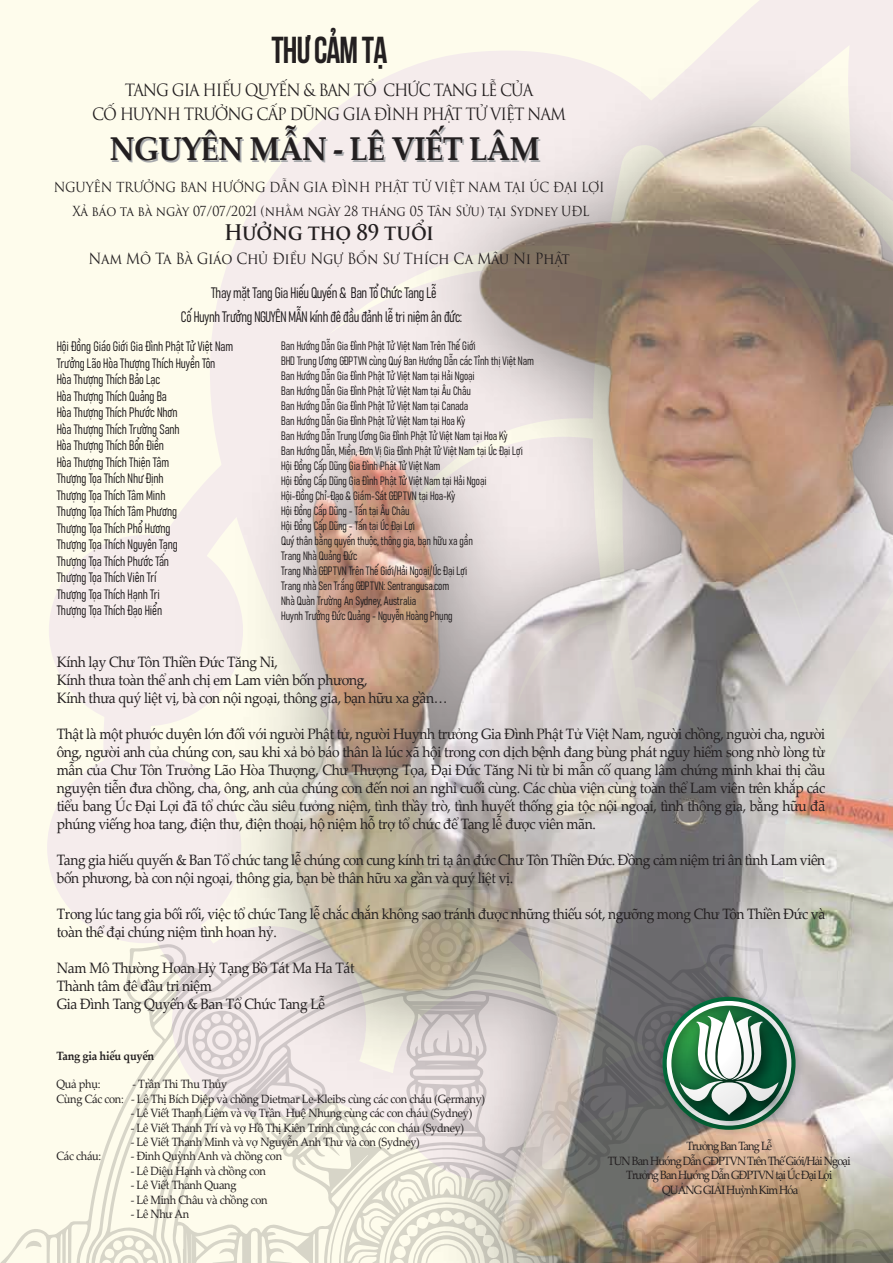
<style>
.page{position:relative;width:893px;height:1263px;background:#fff}
.page>*{position:absolute;margin:0;border:0;box-sizing:border-box;transform-origin:0 0}
.t1{font:37.5px "UTM Bebas";letter-spacing:-.025em;color:#231f20;scale:.92 1}
.t2{font:700 33px "Palatino Linotype";letter-spacing:-.025em;color:#231f20;scale:.92 1}
.t3{font:600 21px "Trajan Pro 3";letter-spacing:-.025em;color:#231f20;scale:.92 1}
.t4{font:16.5px/24px "Trajan Pro 3";letter-spacing:-.075em;color:#231f20;text-align:center;scale:.92 1}
.t5{font:15px/18px "Palatino Linotype";letter-spacing:-.025em;color:#231f20;scale:.92 1}
.t6{font:15px/24px "Bahnschrift";letter-spacing:-.025em;color:#231f20;text-align:center;scale:.92 1}
.t7{font:15px "Trajan Pro 3";letter-spacing:-.03em;color:#231f20;scale:.92 1}
.t8{font:13.5px/16.5px "Bahnschrift";letter-spacing:-.01em;color:#231f20;scale:.92 1}
.t9{font:13.5px/24px "Trajan Pro 3";letter-spacing:-.025em;color:#231f20;text-align:center;scale:.92 1}
.t10{font:12px/15px "Bahnschrift";letter-spacing:-.01em;color:#231f20;scale:.92 1}
.t11{font:12px/14.4px "Palatino Linotype";letter-spacing:-.025em;color:#231f20;scale:.92 1}
.t12{font:12px/14.4px "Palatino Linotype";letter-spacing:-.075em;color:#231f20;text-align:center;scale:.92 1}
.t13{font:700 12px "Palatino Linotype";letter-spacing:-.025em;color:#231f20;scale:.92 1}
</style>
<div class="page">
<div style="left:0;top:0;width:80px;height:818px;background:#fefcec"></div>
<svg style="left:80px;top:0;width:31px;height:818px;background:#fbf7ec"></svg>
<svg style="left:0;top:818px;width:111px;height:445px;background:#fcf9eb"></svg>
<svg style="left:26px;top:1240px;width:16px;height:9px"></svg>
<svg style="left:90px;top:906px;width:21px;height:357px;background:#f9f6e8"></svg>
<svg style="left:100px;top:1235px;width:11px;height:28px"></svg>
<img style="left:111px;top:0;width:782px;height:1263px">
<img style="left:648px;top:983px;width:161px;height:161px">
<img style="left:666px;top:996px;width:135px;height:141px">
<svg style="left:642px;top:1001px;width:149px;height:125px"></svg>
<h1 class="t1" style="left:271px;top:23px;width:128px">THƯ CẢM TẠ</h1>
<p class="t4" style="left:92px;top:79px;width:517px">TANG GIA HIẾU QUYẾN &amp; BAN TỔ CHỨC TANG LỄ CỦA<br>CỐ HUYNH TRƯỞNG CẤP DŨNG GIA ĐÌNH PHẬT TỬ VIỆT NAM</p>
<h2 class="t2" style="left:109px;top:126px;width:469px">NGUYÊN MẪN - LÊ VIẾT LÂM</h2>
<p class="t9" style="left:54px;top:176px;width:600px">NGUYÊN TRƯỞNG BAN HƯỚNG DẪN GIA ĐÌNH PHẬT TỬ VIỆT NAM TẠI ÚC ĐẠI LỢI<br>Xả báo ta bà ngày 07/07/2021 (nhằm ngày 28 tháng 05 Tân Sửu) tại Sydney UĐL</p>
<h3 class="t3" style="left:224px;top:217px;width:230px">Hưởng thọ 89 tuổi</h3>
<p class="t7" style="left:88px;top:248px;width:525px">Nam Mô Ta Bà Giáo Chủ Điều Ngự Bổn Sư Thích Ca Mâu Ni Phật</p>
<p class="t6" style="left:181px;top:280px;width:307px">Thay mặt Tang Gia Hiếu Quyến &amp; Ban Tổ Chức Tang Lễ<br>Cố Huynh Trưởng NGUYÊN MẪN kính đê đầu đảnh lễ tri niệm ân đức:</p>
<p class="t8" style="left:57px;top:337px;width:193px">Hội Đồng Giáo Giới Gia Đình Phật Tử Việt Nam<br>Trưởng Lão Hòa Thượng Thích Huyền Tôn<br>Hòa Thượng Thích Bảo Lạc<br>Hòa Thượng Thích Quảng Ba<br>Hòa Thượng Thích Phước Nhơn<br>Hòa Thượng Thích Trường Sanh<br>Hòa Thượng Thích Bổn Điền<br>Hòa Thượng Thích Thiện Tâm<br>Thượng Tọa Thích Như Định<br>Thượng Tọa Thích Tâm Minh<br>Thượng Tọa Thích Tâm Phương<br>Thượng Tọa Thích Phổ Hương<br>Thượng Tọa Thích Nguyên Tạng<br>Thượng Tọa Thích Phước Tấn<br>Thượng Tọa Thích Viên Trí<br>Thượng Tọa Thích Hạnh Tri<br>Thượng Tọa Thích Đạo Hiển</p>
<p class="t5" style="left:57px;top:652px;width:426px">Kính lạy Chư Tôn Thiền Đức Tăng Ni,<br>Kính thưa toàn thể anh chị em Lam viên bốn phương,<br>Kính thưa quý liệt vị, bà con nội ngoại, thông gia, bạn hữu xa gần…</p>
<p class="t5" style="left:57px;top:724px;width:837px;text-align:justify">Thật là một phước duyên lớn đối với người Phật tử, người Huynh trưởng Gia Đình Phật Tử Việt Nam, người chồng, người cha, người ông, người anh của chúng con, sau khi xả bỏ báo thân là lúc xã hội trong cơn dịch bệnh đang bùng phát nguy hiểm song nhờ lòng từ mẫn của Chư Tôn Trưởng Lão Hòa Thượng, Chư Thượng Tọa, Đại Đức Tăng Ni từ bi mẫn cố quang lâm chứng minh khai thị cầu nguyện tiễn đưa chồng, cha, ông, anh của chúng con đến nơi an nghỉ cuối cùng. Các chùa viện cùng toàn thể Lam viên trên khắp các tiểu bang Úc Đại Lợi đã tổ chức cầu siêu tưởng niệm, tình thầy trò, tình huyết thống gia tộc nội ngoại, tình thông gia, bằng hữu đã phúng viếng hoa tang, điện thư, điện thoại, hộ niệm hỗ trợ tổ chức để Tang lễ được viên mãn.</p>
<p class="t5" style="left:57px;top:850px;width:837px">Tang gia hiếu quyến &amp; Ban Tổ chức tang lễ chúng con cung kính tri tạ ân đức Chư Tôn Thiền Đức. Đồng cảm niệm tri ân tình Lam viên bốn phương, bà con nội ngoại, thông gia, bạn bè thân hữu xa gần và quý liệt vị.</p>
<p class="t5" style="left:57px;top:904px;width:837px">Trong lúc tang gia bối rối, việc tổ chức Tang lễ chắc chắn không sao tránh được những thiếu sót, ngưỡng mong Chư Tôn Thiền Đức và toàn thể đại chúng niệm tình hoan hỷ.</p>
<p class="t5" style="left:57px;top:958px;width:325px">Nam Mô Thường Hoan Hỷ Tạng Bồ Tát Ma Ha Tát<br>Thành tâm đê đầu tri niệm<br>Gia Đình Tang Quyến &amp; Ban Tổ Chức Tang Lễ</p>
<p class="t13" style="left:56px;top:1047px;width:108px">Tang gia hiếu quyến</p>
<p class="t11" style="left:56px;top:1077px;width:49px">Quả phụ:</p>
<p class="t10" style="left:281px;top:338px;width:276px">Ban Hướng Dẫn Gia Đình Phật Tử Việt Nam Trên Thế Giới<br>BHD Trung Ương GĐPTVN cùng Quý Ban Hướng Dẫn các Tỉnh thị Việt Nam Ban Hướng Dẫn Gia Đình Phật Tử Việt Nam tại Hải Ngoại<br>Ban Hướng Dẫn Gia Đình Phật Tử Việt Nam tại Âu Châu<br>Ban Hướng Dẫn Gia Đình Phật Tử Việt Nam tại Canada<br>Ban Hướng Dẫn Gia Đình Phật Tử Việt Nam tại Hoa Kỳ<br>Ban Hướng Dẫn Trung Ương Gia Đình Phật Tử Việt Nam tại Hoa Kỳ<br>Ban Hướng Dẫn, Miền, Đơn Vị Gia Đình Phật Tử Việt Nam tại Úc Đại Lợi Hội Đồng Cấp Dũng Gia Đình Phật Tử Việt Nam<br>Hội Đồng Cấp Dũng Gia Đình Phật Tử Việt Nam tại Hải Ngoại<br>Hội-Đồng Chỉ-Đạo &amp; Giám-Sát GĐPTVN tại Hoa-Kỳ<br>Hội Đồng Cấp Dũng - Tấn tại Âu Châu<br>Hội Đồng Cấp Dũng - Tấn tại Úc Đại Lợi<br>Quý thân bằng quyến thuộc, thông gia, bạn hữu xa gần<br>Trang Nhà Quảng Đức<br>Trang Nhà GĐPTVN Trên Thế Giới/Hải Ngoại/Úc Đại Lợi<br>Trang nhà Sen Trắng GĐPTVN: Sentrangusa.com<br>Nhà Quàn Trường An Sydney, Australia<br>Huynh Trưởng Đức Quảng - Nguyễn Hoàng Phụng</p>
<p class="t11" style="left:56px;top:1077px;width:468px;text-indent:76px">- Trần Thi Thu Thủy<br>Cùng Các con: - Lê Thị Bích Diệp và chồng Dietmar Le-Kleibs cùng các con cháu (Germany)</p>
<p class="t11" style="left:131px;top:1105px;width:373px">- Lê Viết Thanh Liêm và vợ Trần Huệ Nhung cùng các con cháu (Sydney)</p>
<p class="t11" style="left:131px;top:1120px;width:364px">- Lê Viết Thanh Trí và vợ Hồ Thị Kiên Trinh cùng các con cháu (Sydney)</p>
<p class="t11" style="left:131px;top:1134px;width:316px">- Lê Viết Thanh Minh và vợ Nguyễn Anh Thư và con (Sydney)</p>
<p class="t11" style="left:56px;top:1149px;width:50px">Các cháu:</p>
<p class="t11" style="left:131px;top:1149px;width:166px">- Đinh Quỳnh Anh và chồng con</p>
<p class="t11" style="left:131px;top:1163px;width:148px">- Lê Diệu Hạnh và chồng con</p>
<p class="t11" style="left:131px;top:1177px;width:117px">- Lê Viết Thanh Quang</p>
<p class="t11" style="left:131px;top:1192px;width:150px">- Lê Minh Châu và chồng con</p>
<p class="t11" style="left:131px;top:1206px;width:65px">- Lê Như An</p>
<p class="t12" style="left:608px;top:1139px;width:265px">Trưởng Ban Tang Lễ<br>TUN Ban Hướng Dẫn GĐPTVN Trên Thế Giới/Hải Ngoại<br>Trưởng Ban Hướng Dẫn GĐPTVN tại Úc Đại Lợi<br>QUẢNG GIẢI Huỳnh Kim Hóa</p>
</div>
